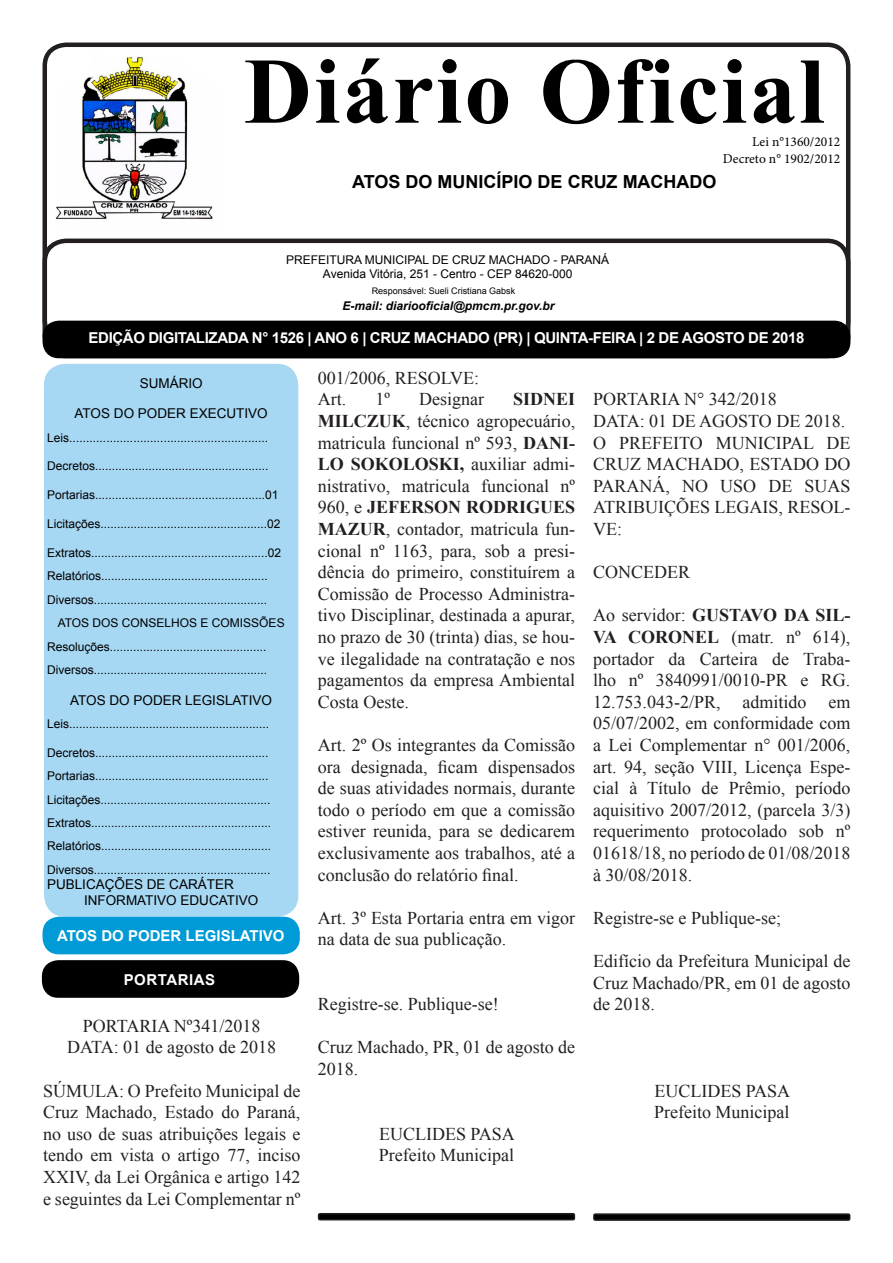
<style>
.page{position:relative;width:893px;height:1263px;background:#fff}
.page>*{position:absolute;margin:0;border:0;box-sizing:border-box;transform-origin:0 0}
.t1{font:700 93.9px "Times New Roman";letter-spacing:.025em;color:#000}
.t2{font:18px/21.6px "Times New Roman";color:#231f20;text-align:justify}
.t3{font:700 18px "Arial";color:#000}
.t4{font:700 15px "Arial";letter-spacing:-.025em;color:#fff}
.t5{font:700 15px "Arial";color:#fff}
.t6{font:700 15px "Arial";letter-spacing:.035em;color:#fff}
.t7{font:13.5px "Arial";color:#000}
.t8{font:13.5px "Minion Pro";color:#000}
.t9{font:12px "Arial";color:#000}
.t10{font:italic 700 12px "Arial";color:#000}
.t11{font:9px "Arial";color:#000}
.s1{font-weight:700}
</style>
<div class="page">
<div style="left:43px;top:43px;width:807px;height:301px;border:4px solid #231f20;border-radius:21px"></div>
<div style="left:43px;top:239px;width:807px;height:119px;border:4px solid #231f20;border-radius:21px"></div>
<div style="left:44px;top:364px;width:254px;height:553px;background:#a6d7f3;border-radius:21px"></div>
<div style="left:43px;top:321px;width:807px;height:37px;background:#000;border-radius:16px"></div>
<img style="left:55px;top:55px;width:158px;height:165px">
<div style="left:43px;top:917px;width:257px;height:37px;background:#009bd6;border-radius:16px"></div>
<div style="left:42px;top:960px;width:257px;height:38px;background:#000;border-radius:16px"></div>
<div style="left:319px;top:1214px;width:255px;height:6px;background:#000;border-radius:2px"></div>
<div style="left:318px;top:1213px;width:257px;height:7px;border:2px solid #231f20;border-radius:2px"></div>
<div style="left:594px;top:1214px;width:256px;height:6px;background:#000;border-radius:2px"></div>
<div style="left:593px;top:1213px;width:257px;height:8px;border:2px solid #231f20;border-radius:2px"></div>
<p class="t1" style="left:244px;top:24px;width:582px">Diário Oficial</p>
<p class="t8" style="left:752px;top:133px;width:90px">Lei n°1360/2012</p>
<p class="t8" style="left:723px;top:149px;width:119px">Decreto n° 1902/2012</p>
<p class="t3" style="left:352px;top:169px;width:366px">ATOS DO MUNICÍPIO DE CRUZ MACHADO</p>
<p class="t9" style="left:286px;top:251px;width:325px">PREFEITURA MUNICIPAL DE CRUZ MACHADO - PARANÁ</p>
<p class="t9" style="left:323px;top:266px;width:251px">Avenida Vitória, 251 - Centro - CEP 84620-000</p>
<p class="t10" style="left:343px;top:298px;width:213px">E-mail: diariooficial@pmcm.pr.gov.br</p>
<p class="t4" style="left:89px;top:328px;width:717px">EDIÇÃO DIGITALIZADA N° 1526 | ANO 6 | CRUZ MACHADO (PR) | QUINTA-FEIRA | 2 DE AGOSTO DE 2018</p>
<p class="t7" style="left:140px;top:374px;width:65px">SUMÁRIO</p>
<p class="t7" style="left:75px;top:404px;width:195px">ATOS DO PODER EXECUTIVO</p>
<p class="t9" style="left:47px;top:429px;width:223px">Leis...........................................................</p>
<p class="t9" style="left:47px;top:458px;width:223px">Decretos....................................................</p>
<p class="t9" style="left:47px;top:487px;width:233px">Portarias...................................................01</p>
<p class="t9" style="left:47px;top:516px;width:235px">Licitações..................................................02</p>
<p class="t9" style="left:47px;top:544px;width:236px">Extratos.....................................................02</p>
<p class="t9" style="left:47px;top:568px;width:222px">Relatórios..................................................</p>
<p class="t9" style="left:47px;top:591px;width:222px">Diversos....................................................</p>
<p class="t9" style="left:58px;top:615px;width:228px">ATOS DOS CONSELHOS E COMISSÕES</p>
<p class="t9" style="left:47px;top:638px;width:221px">Resoluções...............................................</p>
<p class="t9" style="left:47px;top:661px;width:222px">Diversos....................................................</p>
<p class="t7" style="left:70px;top:690px;width:203px">ATOS DO PODER LEGISLATIVO</p>
<p class="t9" style="left:47px;top:715px;width:224px">Leis............................................................</p>
<p class="t9" style="left:47px;top:744px;width:223px">Decretos....................................................</p>
<p class="t9" style="left:47px;top:768px;width:223px">Portarias....................................................</p>
<p class="t9" style="left:47px;top:791px;width:225px">Licitações...................................................</p>
<p class="t9" style="left:47px;top:814px;width:226px">Extratos......................................................</p>
<p class="t9" style="left:47px;top:838px;width:226px">Relatórios...................................................</p>
<p class="t9" style="left:47px;top:861px;width:225px">Diversos.....................................................</p>
<p class="t7" style="left:47px;top:875px;width:188px">PUBLICAÇÕES DE CARÁTER</p>
<p class="t7" style="left:84px;top:891px;width:176px">INFORMATIVO EDUCATIVO</p>
<p class="t11" style="left:372px;top:284px;width:145px">Responsável: Sueli Cristiana Gabsk</p>
<p class="t2" style="left:318px;top:366px;width:163px">001/2006, RESOLVE:</p>
<p class="t2" style="left:318px;top:388px;width:30px">Art.</p>
<p class="t2" style="left:375px;top:388px;width:16px">1º</p>
<p class="t2" style="left:419px;top:388px;width:66px">Designar</p>
<p class="t2" style="left:593px;top:388px;width:185px">PORTARIA N° 342/2018</p>
<p class="t2" style="left:593px;top:409px;width:254px">DATA: 01 DE AGOSTO DE 2018.</p>
<p class="t2" style="left:593px;top:431px;width:259px">O PREFEITO MUNICIPAL DE CRUZ MACHADO, ESTADO DO PARANÁ, NO USO DE SUAS ATRIBUIÇÕES LEGAIS, RESOL-VE:</p>
<p class="t2" style="left:593px;top:561px;width:99px">CONCEDER</p>
<p class="t2" style="left:593px;top:604px;width:259px">Ao servidor: <span class="s1">GUSTAVO DA SIL-VA CORONEL</span> (matr. nº 614), portador da Carteira de Traba&shy;lho nº 3840991/0010-PR e RG.<br>12.753.043-2/PR, admitido em 05/07/2002, em conformidade com a Lei Complementar n° 001/2006, art. 94, seção VIII, Licença Espe&shy;cial à Título de Prêmio, período aquisitivo 2007/2012, (parcela 3/3) requerimento protocolado sob nº 01618/18, no período de 01/08/2018 à 30/08/2018.</p>
<p class="t2" style="left:593px;top:906px;width:189px">Registre-se e Publique-se;</p>
<p class="t2" style="left:593px;top:949px;width:259px">Edifício da Prefeitura Municipal de Cruz Machado/PR, em 01 de agosto de 2018.</p>
<p class="t2" style="left:318px;top:388px;width:259px;text-indent:195px"><span class="s1">SIDNEI MILCZUK</span>, técnico agropecuário, matricula funcional nº 593, <span class="s1">DANI-LO SOKOLOSKI,</span> auxiliar admi&shy;nistrativo, matricula funcional nº 960, e <span class="s1">JEFERSON RODRIGUES MAZUR</span>, contador, matricula fun&shy;cional nº 1163, para, sob a presi&shy;dência do primeiro, constituírem a Comissão de Processo Administra&shy;tivo Disciplinar, destinada a apurar, no prazo de 30 (trinta) dias, se hou&shy;ve ilegalidade na contratação e nos pagamentos da empresa Ambiental Costa Oeste.</p>
<p class="t2" style="left:318px;top:733px;width:259px">Art. 2º Os integrantes da Comissão ora designada, ficam dispensados de suas atividades normais, durante todo o período em que a comissão estiver reunida, para se dedicarem exclusivamente aos trabalhos, até a conclusão do relatório final.</p>
<p class="t2" style="left:318px;top:906px;width:259px">Art. 3º Esta Portaria entra em vigor na data de sua publicação.</p>
<p class="t5" style="left:57px;top:925px;width:229px">ATOS DO PODER LEGISLATIVO</p>
<p class="t6" style="left:124px;top:969px;width:93px">PORTARIAS</p>
<p class="t2" style="left:318px;top:993px;width:182px">Registre-se. Publique-se!</p>
<p class="t2" style="left:318px;top:1036px;width:259px">Cruz Machado, PR, 01 de agosto de<br>2018.</p>
<p class="t2" style="left:83px;top:1014px;width:179px">PORTARIA Nº341/2018</p>
<p class="t2" style="left:67px;top:1036px;width:211px">DATA: 01 de agosto de 2018</p>
<p class="t2" style="left:43px;top:1079px;width:259px">SÚMULA: O Prefeito Municipal de Cruz Machado, Estado do Paraná, no uso de suas atribuições legais e tendo em vista o artigo 77, inciso XXIV, da Lei Orgânica e artigo 142 e seguintes da Lei Complementar nº</p>
<p class="t2" style="left:654px;top:1079px;width:137px">EUCLIDES PASA</p>
<p class="t2" style="left:654px;top:1101px;width:137px">Prefeito Municipal</p>
<p class="t2" style="left:379px;top:1122px;width:137px">EUCLIDES PASA</p>
<p class="t2" style="left:379px;top:1144px;width:137px">Prefeito Municipal</p>
</div>
